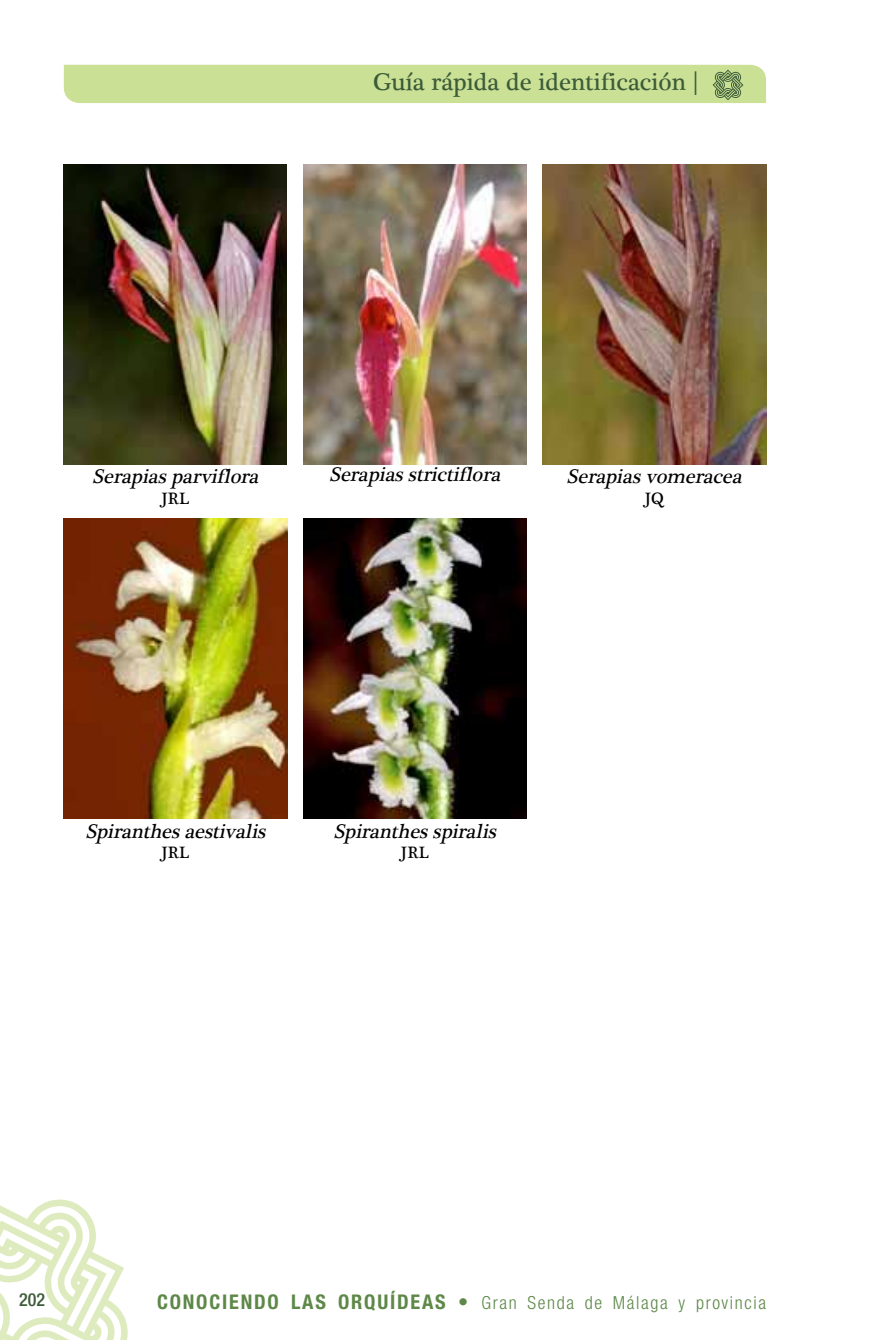
<style>
.page{position:relative;width:881px;height:1340px;background:#fff}
.page>*{position:absolute;margin:0;border:0;box-sizing:border-box;transform-origin:0 0}
.t1{font:24.75px "Plantagenet Cherokee";color:#3c5b39}
.t2{font:italic 20.25px "Plantagenet Cherokee";color:#000}
.t3{font:300 condensed 18px "Helvetica Neue LT Std";letter-spacing:.09em;color:#5d8848}
.t4{font:500 condensed 18px "Helvetica Neue LT Std";color:#3c5b39}
.t5{font:16.88px "Plantagenet Cherokee";color:#000}
.s1{font-weight:700;font-size:20.25px}
</style>
<div class="page">
<svg style="left:0;top:1199px;width:128px;height:140px"></svg>
<div style="left:64px;top:65px;width:701px;height:38px;background:#cae095"></div>
<img style="left:64px;top:164px;width:223px;height:300px">
<img style="left:303px;top:164px;width:223px;height:300px">
<img style="left:542px;top:164px;width:223px;height:300px">
<img style="left:64px;top:518px;width:223px;height:300px">
<img style="left:303px;top:518px;width:223px;height:300px">
<p class="t1" style="left:373px;top:67px;width:327px">Guía rápida de identificación |</p>
<p class="t2" style="left:93px;top:464px;width:173px">Serapiasparviflora</p>
<p class="t5" style="left:161px;top:487px;width:29px">JRL</p>
<p class="t2" style="left:329px;top:462px;width:178px">Serapiasstrictiflora</p>
<p class="t2" style="left:566px;top:464px;width:182px">Serapiasvomeracea</p>
<p class="t5" style="left:644px;top:487px;width:21px">JQ</p>
<p class="t2" style="left:86px;top:818px;width:187px">Spiranthesaestivalis</p>
<p class="t5" style="left:161px;top:841px;width:29px">JRL</p>
<p class="t2" style="left:334px;top:818px;width:169px">Spiranthesspiralis</p>
<p class="t5" style="left:401px;top:841px;width:29px">JRL</p>
<p class="t4" style="left:19px;top:1288px;width:27px">202</p>
<p class="t3" style="left:157px;top:1292px;width:610px"><span class="s1">CONOCIENDO LAS ORQUÍDEAS •</span> Gran Senda de Málaga y provincia</p>
</div>
